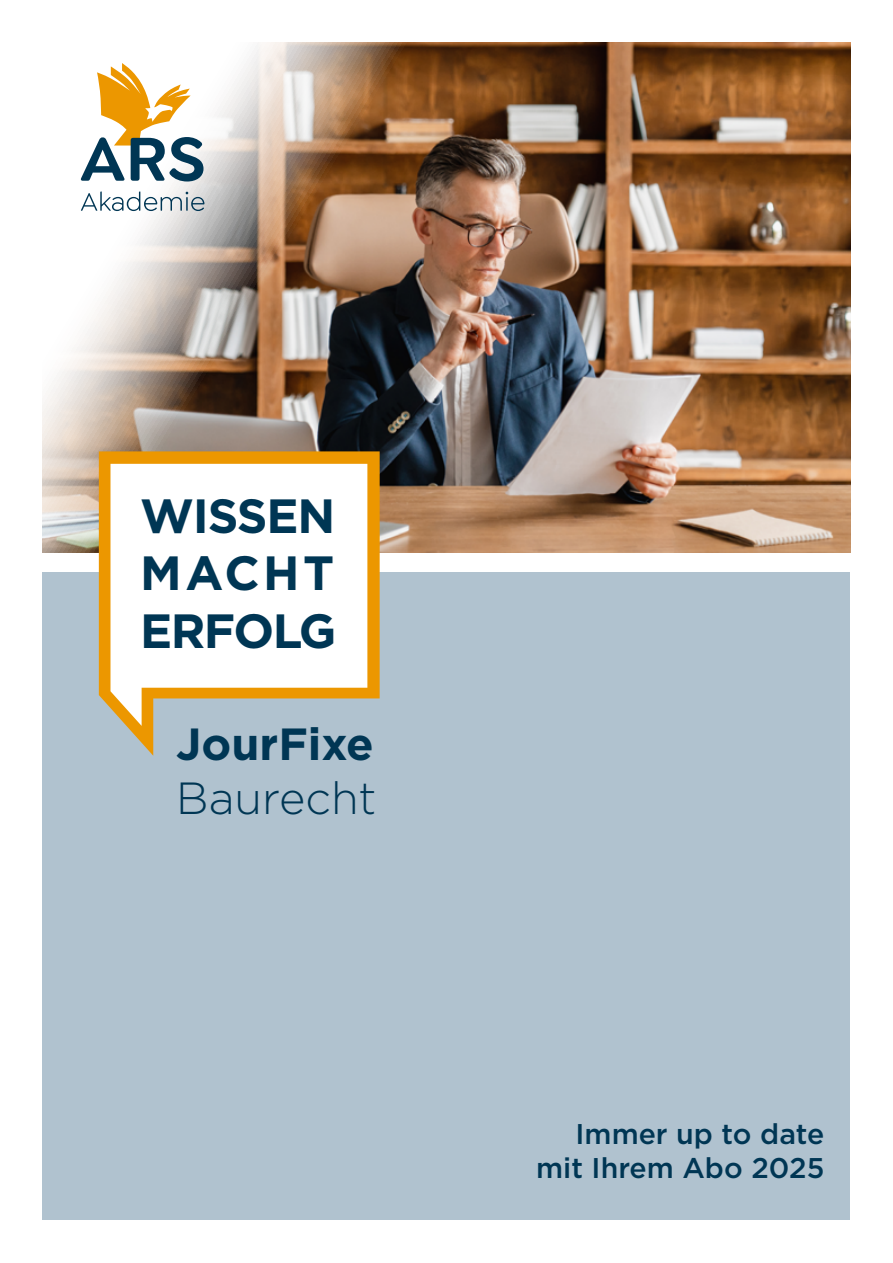
<style>
.page{position:relative;width:893px;height:1263px;background:#fff}
.page>*{position:absolute;margin:0;border:0;box-sizing:border-box;transform-origin:0 0}
.t1{font:700 48px/57.6px "Gotham";letter-spacing:-.025em;color:#003654;text-align:justify}
.t2{font:700 45px "Gotham";color:#003654}
.t3{font:300 45px "Gotham";color:#003654}
.t4{font:500 28.5px/34.2px "Gotham";color:#003654;text-align:right}
</style>
<div class="page">
<img style="left:43px;top:43px;width:807px;height:510px">
<div style="left:43px;top:572px;width:807px;height:648px;background:#b0c2cf"></div>
<svg style="left:99px;top:451px;width:281px;height:305px;fill:#fff"></svg>
<svg style="left:81px;top:191px;width:123px;height:20px"></svg>
<svg style="left:80px;top:63px;width:123px;height:119px"></svg>
<h1 class="t1" style="left:140px;top:487px;width:198px">WISSEN MACHT ERFOLG</h1>
<h2 class="t2" style="left:176px;top:714px;width:199px">JourFixe</h2>
<h2 class="t3" style="left:176px;top:769px;width:202px">Baurecht</h2>
<p class="t4" style="left:536px;top:1116px;width:290px">Immer up to date mit Ihrem Abo 2025</p>
</div>
